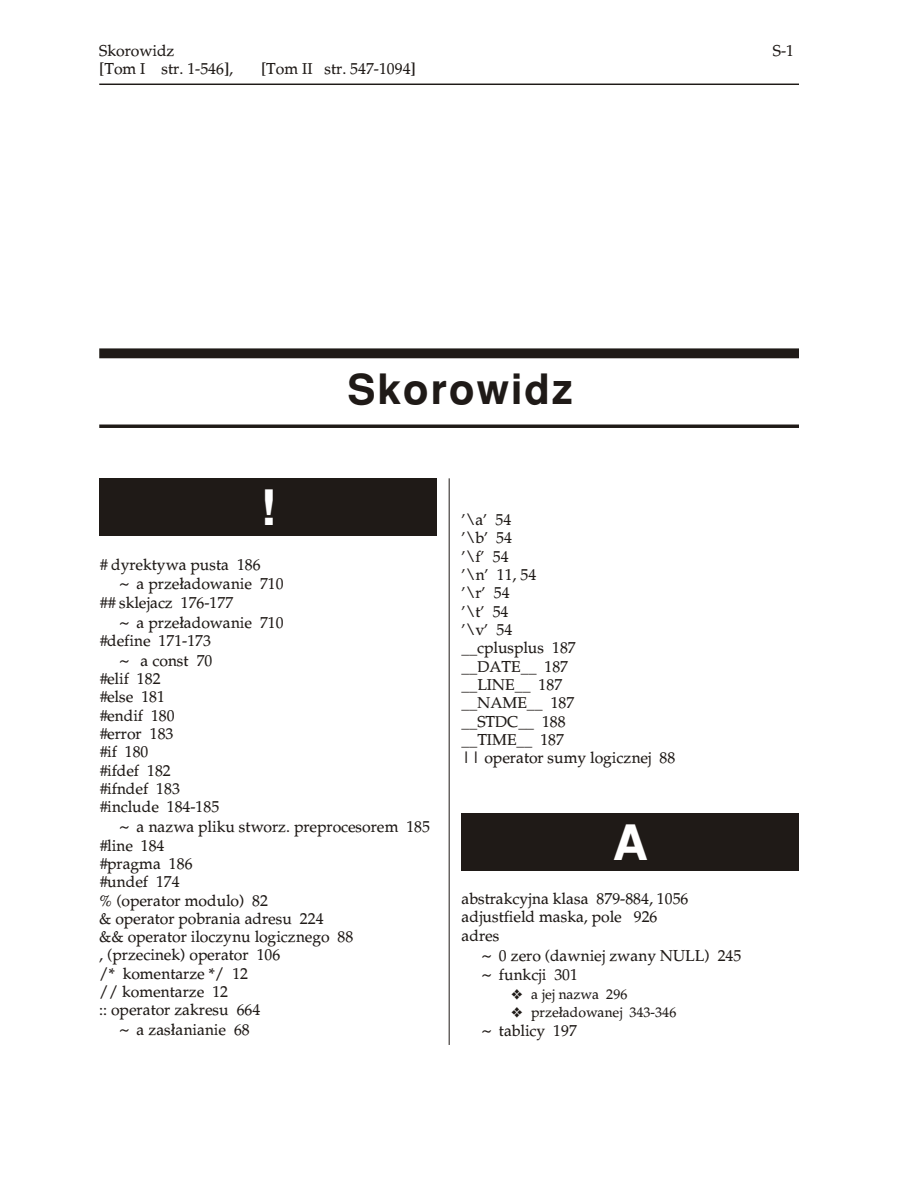
<style>
.page{position:relative;width:900px;height:1192px;background:#fff}
.page>*{position:absolute;margin:0;border:0;box-sizing:border-box;transform-origin:0 0}
.t1{font:700 49px "Switzerlandpl";color:#fff}
.t2{font:700 42px "Switzerlandpl";letter-spacing:.05em;color:#1f1a17}
.t3{font:15.75px/18.4px "Palm Springspl";color:#1f1a17}
.t4{font:14px "Palm Springspl";letter-spacing:.005em;color:#1f1a17}
.s1{font-size:17.5px}
</style>
<div class="page">
<div style="left:99px;top:348px;width:700px;height:10px;background:#1f1a17"></div>
<svg style="left:99px;top:424px;width:700px;height:4px;background:#3c3735"></svg>
<div style="left:99px;top:478px;width:338px;height:58px;background:#1f1a17"></div>
<div style="left:461px;top:813px;width:338px;height:58px;background:#1f1a17"></div>
<hr style="left:448px;top:478px;width:1px;height:567px;background:#1f1a17">
<hr style="left:99px;top:84px;width:700px;height:1px;background:#1f1a17">
<p class="t3" style="left:99px;top:43px;width:77px">Skorowidz</p>
<p class="t3" style="left:772px;top:43px;width:23px">S-1</p>
<p class="t3" style="left:99px;top:61px;width:135px">[Tom I str. 1-546],</p>
<p class="t3" style="left:261px;top:61px;width:156px">[Tom II str. 547-1094]</p>
<h2 class="t2" style="left:348px;top:373px;width:227px">Skorowidz</h2>
<h1 class="t1" style="left:260px;top:488px;width:18px">!</h1>
<p class="t3" style="left:119px;top:556px;width:166px;line-height:19.8px;text-indent:-20px"># dyrektywa pusta 186<br><span class="s1">~</span> a prze³adowanie 710</p>
<p class="t3" style="left:119px;top:594px;width:166px;line-height:19.8px;text-indent:-20px">## sklejacz 176-177<br><span class="s1">~</span> a prze³adowanie 710</p>
<p class="t3" style="left:99px;top:632px;width:115px;line-height:19.8px;text-align:right">#de fine 171-173 <span class="s1">~</span> a const 70</p>
<p class="t3" style="left:99px;top:671px;width:121px">#elif 182<br>#else 181<br>#endif 180<br>#er ror 183<br>#if 180<br>#ifdef 182 #ifndef 183<br>#in clude 184-185</p>
<p class="t3" style="left:99px;top:819px;width:332px;text-indent:20px"><span class="s1">~</span> a nazwa pliku stworz. preprocesorem 185 #line 184<br>#pragma 186<br>#undef 174<br>% (op er a tor modulo) 82<br>&amp; op er a tor pobrania adresu 224<br>&amp;&amp; op er a tor iloczynu logicznego 88<br>, (przecinek) oper a tor 106<br>/* komentarze */ 12<br>// komentarze 12<br>:: op er a tor zakresu 664</p>
<p class="t3" style="left:119px;top:1022px;width:132px"><span class="s1">~</span> a zas³anianie 68</p>
<p class="t3" style="left:461px;top:512px;width:215px">'\a' 54<br>'\b' 54<br>'\f' 54<br>'\n' 11, 54<br>'\r' 54<br>'\t' 54<br>'\v' 54<br>__cplusplus 187<br>__DATE__ 187<br>__LINE__ 187<br>__NAME__ 187<br>__STDC__ 188<br>__TIME__ 187<br>|| op er a tor sumy logicznej 88</p>
<h1 class="t1" style="left:612px;top:823px;width:37px">A</h1>
<p class="t3" style="left:461px;top:891px;width:228px">abstrakcyjna klasa 879-884, 1056 adjustfield maska, pole 926 adres</p>
<p class="t3" style="left:481px;top:947px;width:261px;line-height:19.8px"><span class="s1">~</span> 0 zero (dawniej zwany NULL) 245 <span class="s1">~</span> funkcji 301</p>
<p class="t4" style="left:511px;top:988px;width:118px">❖ a jej nazwa 296</p>
<p class="t4" style="left:511px;top:1006px;width:167px">❖ prze³adowanej 343-346</p>
<p class="t3" style="left:481px;top:1023px;width:97px"><span class="s1">~</span> tablicy 197</p>
</div>
